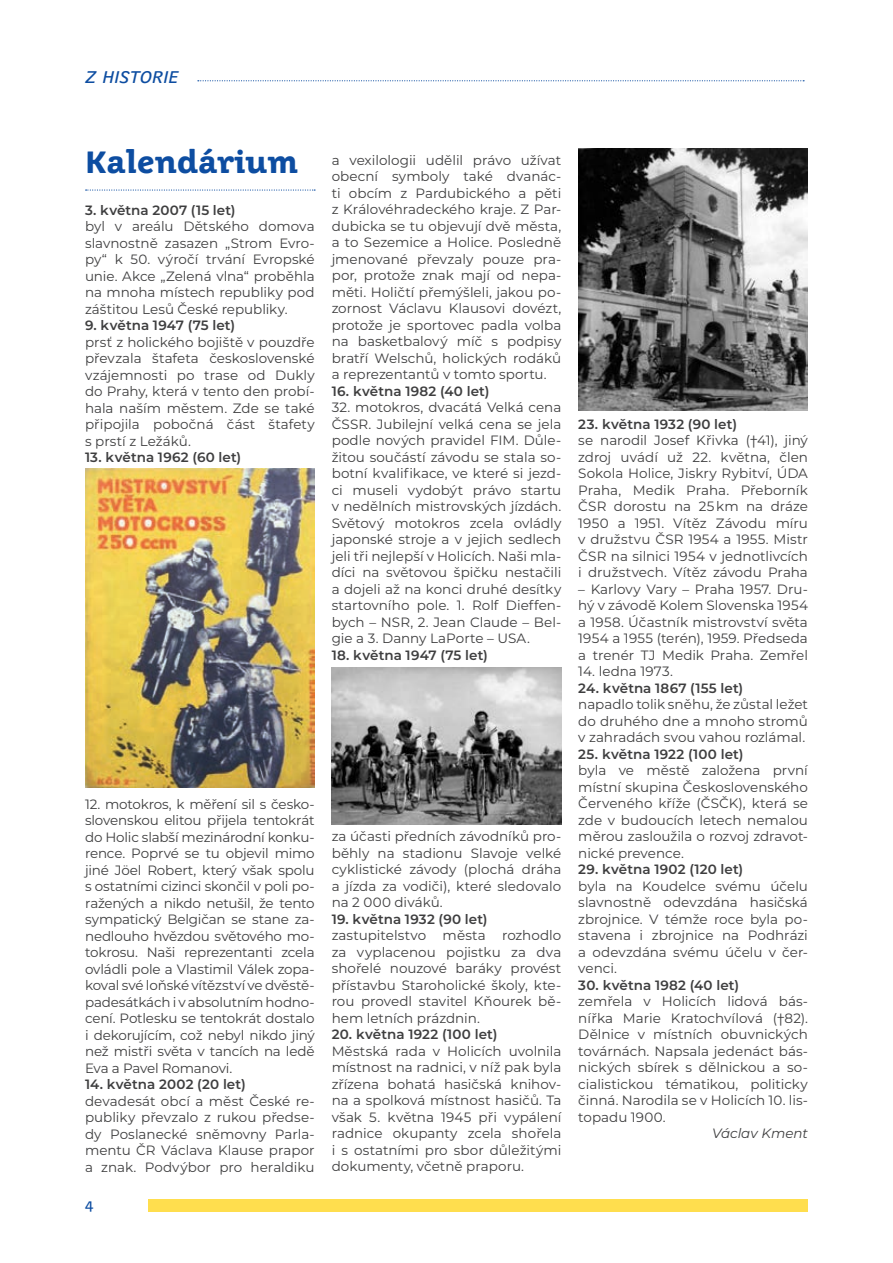
<style>
.page{position:relative;width:893px;height:1263px;background:#fff}
.page>*{position:absolute;margin:0;border:0;box-sizing:border-box;transform-origin:0 0}
.t1{font:700 30px "Juvenis Text";color:#0d4da1}
.t2{font:italic 16.5px "Juvenis Text";letter-spacing:.01em;color:#0d4da1}
.t3{font:13.5px/16.5px "Montserrat";color:#3e3e3f;text-align:justify}
.t4{font:600 13.5px "Montserrat";letter-spacing:.01em;color:#3e3e3f}
.t5{font:italic 13.5px "Montserrat";color:#3e3e3f}
.t6{font:13.5px "Juvenis Text";color:#0d4da1}
</style>
<div class="page">
<div style="left:149px;top:1199px;width:659px;height:13px;background:#ffde4e"></div>
<svg style="left:198px;top:80px;width:606px;height:1px"></svg>
<svg style="left:86px;top:189px;width:229px;height:2px"></svg>
<img style="left:578px;top:149px;width:230px;height:262px">
<img style="left:332px;top:668px;width:229px;height:156px">
<img style="left:85px;top:469px;width:230px;height:318px">
<p class="t2" style="left:85px;top:66px;width:95px">Z HISTORIE</p>
<h1 class="t1" style="left:85px;top:143px;width:215px">Kalendárium</h1>
<p class="t4" style="left:85px;top:200px;width:152px">3. května 2007 (15 let)</p>
<p class="t3" style="left:85px;top:217px;width:231px">byl v areálu Dětského domova slavnostně zasazen „Strom Evro&shy;py“ k 50. výročí trvání Evropské unie. Akce „Zelená vlna“ proběhla na mnoha místech republiky pod záštitou Lesů České republiky.</p>
<p class="t4" style="left:85px;top:316px;width:152px">9. května 1947 (75 let)</p>
<p class="t3" style="left:85px;top:333px;width:231px">prsť z holického bojiště v pouzdře převzala štafeta československé vzájemnosti po trase od Dukly do Prahy, která v tento den probí&shy;hala naším městem. Zde se také připojila pobočná část štafety s prstí z Ležáků.</p>
<p class="t4" style="left:85px;top:448px;width:158px">13. května 1962 (60 let)</p>
<p class="t3" style="left:332px;top:151px;width:231px">a vexilologii udělil právo užívat obecní symboly také dvanác&shy;ti obcím z Pardubického a pěti z Královéhradeckého kraje. Z Par&shy;dubicka se tu objevují dvě města, a to Sezemice a Holice. Posledně jmenované převzaly pouze pra&shy;por, protože znak mají od nepa&shy;měti. Holičtí přemýšleli, jakou po&shy;zornost Václavu Klausovi dovézt, protože je sportovec padla volba na basketbalový míč s podpisy bratří Welschů, holických rodáků a reprezentantů v tomto sportu.</p>
<p class="t4" style="left:332px;top:381px;width:159px">16. května 1982 (40 let)</p>
<p class="t3" style="left:332px;top:399px;width:231px">32. motokros, dvacátá Velká cena ČSSR. Jubilejní velká cena se jela podle nových pravidel FIM. Důle&shy;žitou součástí závodu se stala so&shy;botní kvalifikace, ve které si jezd&shy;ci museli vydobýt právo startu v nedělních mistrovských jízdách.<br>Světový motokros zcela ovládly japonské stroje a v jejich sedlech jeli tři nejlepší v Holicích. Naši mla&shy;díci na světovou špičku nestačili a dojeli až na konci druhé desítky startovního pole. 1. Rolf Dieffen&shy;bych – NSR, 2. Jean Claude – Bel&shy;gie a 3. Danny LaPorte – USA.</p>
<p class="t4" style="left:332px;top:645px;width:158px">18. května 1947 (75 let)</p>
<p class="t3" style="left:85px;top:795px;width:231px">12. motokros, k měření sil s česko&shy;slovenskou elitou přijela tentokrát do Holic slabší mezinárodní konku&shy;rence. Poprvé se tu objevil mimo jiné Jöel Robert, který však spolu s ostatními cizinci skončil v poli po&shy;ražených a nikdo netušil, že tento sympatický Belgičan se stane za&shy;nedlouho hvězdou světového mo&shy;tokrosu. Naši reprezentanti zcela ovládli pole a Vlastimil Válek zopa&shy;koval své loňské vítězství ve dvěstě&shy;padesátkách i v absolutním hodno&shy;cení. Potlesku se tentokrát dostalo i dekorujícím, což nebyl nikdo jiný než mistři světa v tancích na ledě Eva a Pavel Romanovi.</p>
<p class="t4" style="left:85px;top:1075px;width:162px">14. května 2002 (20 let)</p>
<p class="t3" style="left:85px;top:1092px;width:231px">devadesát obcí a měst České re&shy;publiky převzalo z rukou předse&shy;dy Poslanecké sněmovny Parla&shy;mentu ČR Václava Klause prapor a znak. Podvýbor pro heraldiku</p>
<p class="t6" style="left:85px;top:1197px;width:10px">4</p>
<p class="t3" style="left:332px;top:828px;width:231px">za účasti předních závodníků pro&shy;běhly na stadionu Slavoje velké cyklistické závody (plochá dráha a jízda za vodiči), které sledovalo na 2 000 diváků.</p>
<p class="t4" style="left:332px;top:909px;width:157px">19. května 1932 (90 let)</p>
<p class="t3" style="left:332px;top:927px;width:231px">zastupitelstvo města rozhodlo za vyplacenou pojistku za dva shořelé nouzové baráky provést přístavbu Staroholické školy, kte&shy;rou provedl stavitel Kňourek bě&shy;hem letních prázdnin.</p>
<p class="t4" style="left:332px;top:1025px;width:167px">20. května 1922 (100 let)</p>
<p class="t3" style="left:332px;top:1042px;width:231px">Městská rada v Holicích uvolnila místnost na radnici, v níž pak byla zřízena bohatá hasičská knihov&shy;na a spolková místnost hasičů. Ta však 5. května 1945 při vypálení radnice okupanty zcela shořela i s ostatními pro sbor důležitými dokumenty, včetně praporu.</p>
<p class="t4" style="left:578px;top:414px;width:160px">23. května 1932 (90 let)</p>
<p class="t3" style="left:578px;top:432px;width:231px">se narodil Josef Křivka (†41), jiný zdroj uvádí už 22. května, člen Sokola Holice, Jiskry Rybitví, ÚDA Praha, Medik Praha. Přeborník ČSR dorostu na 25 km na dráze 1950 a 1951. Vítěz Závodu míru v družstvu ČSR 1954 a 1955. Mistr ČSR na silnici 1954 v jednotlivcích i družstvech. Vítěz závodu Praha</p>
<p class="t3" style="left:578px;top:580px;width:231px">– Karlovy Vary – Praha 1957. Dru&shy;hý v závodě Kolem Slovenska 1954 a 1958. Účastník mistrovství světa 1954 a 1955 (terén), 1959. Předseda a trenér TJ Medik Praha. Zemřel</p>
<p class="t3" style="left:578px;top:663px;width:96px">14. ledna 1973.</p>
<p class="t4" style="left:578px;top:678px;width:166px">24. května 1867 (155 let)</p>
<p class="t3" style="left:578px;top:696px;width:231px">napadlo tolik sněhu, že zůstal ležet do druhého dne a mnoho stromů v zahradách svou vahou rozlámal.</p>
<p class="t4" style="left:578px;top:744px;width:167px">25. května 1922 (100 let)</p>
<p class="t3" style="left:578px;top:762px;width:231px">byla ve městě založena první místní skupina Československého Červeného kříže (ČSČK), která se zde v budoucích letech nemalou měrou zasloužila o rozvoj zdravot&shy;nické prevence.</p>
<p class="t4" style="left:578px;top:860px;width:166px">29. května 1902 (120 let)</p>
<p class="t3" style="left:578px;top:877px;width:231px">byla na Koudelce svému účelu slavnostně odevzdána hasičská zbrojnice. V témže roce byla po&shy;stavena i zbrojnice na Podhrázi a odevzdána svému účelu v čer&shy;venci.</p>
<p class="t4" style="left:578px;top:975px;width:162px">30. května 1982 (40 let)</p>
<p class="t3" style="left:578px;top:993px;width:231px">zemřela v Holicích lidová bás&shy;nířka Marie Kratochvílová (†82).<br>Dělnice v místních obuvnických továrnách. Napsala jedenáct bás&shy;nických sbírek s dělnickou a so&shy;cialistickou tématikou, politicky činná. Narodila se v Holicích 10. lis&shy;topadu 1900.</p>
<p class="t5" style="left:712px;top:1124px;width:97px">Václav Kment</p>
</div>
